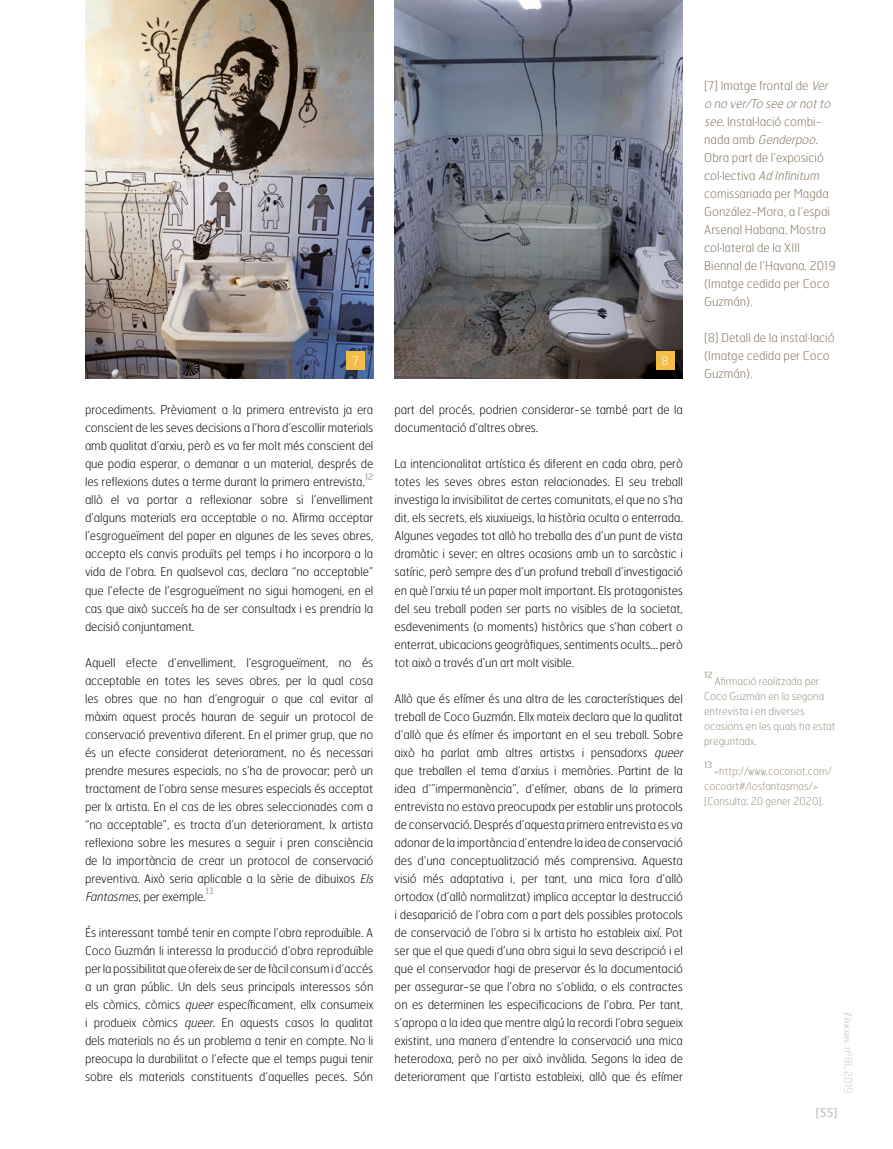
<style>
.page{position:relative;width:893px;height:1149px;background:#fff}
.page>*{position:absolute;margin:0;border:0;box-sizing:border-box;transform-origin:0 0}
.t1{font:100 12.15px/18px "Hermes";color:#80715d}
.t2{font:100 12px/18px "Hermes";letter-spacing:-.01em;color:#000;text-align:justify}
.t3{font:12px "Hermes";color:#c6c6c6}
.t4{font:100 12px "Hermes";color:#fff}
.t5{font:100 10.5px/15px "Hermes";color:#998e7d}
.t6{font:100 10.5px "Hermes";color:#c6c6c6}
.t7{font:8.7px "Hermes";letter-spacing:-.02em;color:#b3aa9e}
.s1{font-style:italic}
.s2{font-family:"Bodoni Svty Two ITCTT";font-weight:400;font-style:italic}
</style>
<div class="page">
<img style="left:395px;top:0;width:288px;height:378px">
<img style="left:85px;top:0;width:288px;height:378px">
<div style="left:346px;top:351px;width:19px;height:18px;background:#f3bd48"></div>
<div style="left:656px;top:351px;width:18px;height:18px;background:#f3bd48"></div>
<p class="t4" style="left:352px;top:353px;width:8px">7</p>
<p class="t4" style="left:662px;top:353px;width:9px">8</p>
<p class="t2" style="left:85px;top:400px;width:290px">procediments. Prèviament a la primera entrevista ja era conscient de les seves decisions a l’hora d’escollir materials amb qualitat d’arxiu, però es va fer molt més conscient del que podia esperar, o demanar a un material, després de les reflexions dutes a terme durant la primera entrevista,</p>
<p class="t7" style="left:365px;top:471px;width:10px">12</p>
<p class="t2" style="left:85px;top:490px;width:290px">allò el va portar a reflexionar sobre si l’envelliment d’alguns materials era acceptable o no. Afirma acceptar l’esgrogueïment del paper en algunes de les seves obres, accepta els canvis produïts pel temps i ho incorpora a la vida de l’obra. En qualsevol cas, declara “no acceptable” que l’efecte de l’esgrogueïment no sigui homogeni, en el cas que això succeís ha de ser consultadx i es prendria la decisió conjuntament.</p>
<p class="t2" style="left:85px;top:652px;width:293px;text-align:left">Aquell efecte d’envelliment, l’esgrogueïment, no és acceptable en totes les seves obres, per la qual cosa les obres que no han d’engroguir o que cal evitar al màxim aquest procés hauran de seguir un protocol de conservació preventiva diferent. En el primer grup, que no és un efecte considerat deteriorament, no és necessari prendre mesures especials, no s’ha de provocar; però un tractament de l’obra sense mesures especials és acceptat per lx artista. En el cas de les obres seleccionades com a “no acceptable”, es tracta d’un deteriorament, lx artista reflexiona sobre les mesures a seguir i pren consciència de la importància de crear un protocol de conservació preventiva. Això seria aplicable a la sèrie de dibuixos <span class="s1">Els Fantasmes</span>, per exemple.</p>
<p class="t7" style="left:206px;top:885px;width:10px">13</p>
<p class="t2" style="left:85px;top:922px;width:290px">És interessant també tenir en compte l’obra reproduïble. A Coco Guzmán li interessa la producció d’obra reproduïble per la possibilitat que ofereix de ser de fàcil consum i d’accés a un gran públic. Un dels seus principals interessos són els còmics, còmics <span class="s1">queer</span> específicament, ellx consumeix i produeix còmics <span class="s1">queer</span>. En aquests casos la qualitat dels materials no és un problema a tenir en compte. No li preocupa la durabilitat o l’efecte que el temps pugui tenir sobre els materials constituents d’aquelles peces. Són</p>
<p class="t2" style="left:395px;top:400px;width:290px">part del procés, podrien considerar-se també part de la documentació d’altres obres.</p>
<p class="t2" style="left:395px;top:454px;width:290px">La intencionalitat artística és diferent en cada obra, però totes les seves obres estan relacionades. El seu treball investiga la invisibilitat de certes comunitats, el que no s’ha dit, els secrets, els xiuxiueigs, la història oculta o enterrada.<br>Algunes vegades tot allò ho treballa des d’un punt de vista dramàtic i sever; en altres ocasions amb un to sarcàstic i satíric, però sempre des d’un profund treball d’investigació en què l’arxiu té un paper molt important. Els protagonistes del seu treball poden ser parts no visibles de la societat, esdeveniments (o moments) històrics que s’han cobert o enterrat, ubicacions geogràfiques, sentiments ocults… però tot això a través d’un art molt visible.</p>
<p class="t2" style="left:395px;top:688px;width:293px;text-align:left">Allò que és efímer és una altra de les característiques del treball de Coco Guzmán. Ellx mateix declara que la qualitat d’allò que és efímer és important en el seu treball. Sobre això ha parlat amb altres artistxs i pensadorxs <span class="s1">queer </span>que treballen el tema d’arxius i memòries. Partint de la idea d’”impermanència”, d’efímer, abans de la primera entrevista no estava preocupadx per establir uns protocols de conservació. Després d’aquesta primera entrevista es va adonar de la importància d’entendre la idea de conservació des d’una conceptualització més comprensiva. Aquesta visió més adaptativa i, per tant, una mica fora d’allò ortodox (d’allò normalitzat) implica acceptar la destrucció i desaparició de l’obra com a part dels possibles protocols de conservació de l’obra si lx artista ho estableix així. Pot ser que el que quedi d’una obra sigui la seva descripció i el que el conservador hagi de preservar és la documentació per assegurar-se que l’obra no s’oblida, o els contractes on es determinen les especificacions de l’obra. Per tant, s’apropa a la idea que mentre algú la recordi l’obra segueix existint, una manera d’entendre la conservació una mica heterodoxa, però no per això invàlida. Segons la idea de deteriorament que l’artista estableixi, allò que és efímer</p>
<p class="t1" style="left:704px;top:76px;width:133px">[7] Imatge frontal de <span class="s1">Ver o no ver/To see ornotto see.</span>Instal·lació combi-<br>n a d a a m b <span class="s1">Genderpoo</span>.<br>Obra part de l’exposició col·lectiva <span class="s1">Ad Infinitum </span>comissariada per Magda<br>González-Mora, a l’espai<br>Arsenal Habana, Mostra col·lateral de la XIII<br>Biennal de l’Havana, 2019 (Imatge cedida per Coco<br>Guzmán).</p>
<p class="t1" style="left:704px;top:328px;width:132px">[8] Detall de la instal·lació (Imatge cedida per Coco<br>Guzmán).</p>
<p class="t7" style="left:704px;top:669px;width:10px">12</p>
<p class="t5" style="left:704px;top:673px;width:133px;text-indent:10px">Afirmació realitzada per<br>Coco Guzmán en la segona entrevista i en diverses ocasions en les quals ha estat preguntadx.</p>
<p class="t7" style="left:704px;top:759px;width:10px">13</p>
<p class="t5" style="left:704px;top:763px;width:129px;text-indent:10px">&lt;http://www.cocoriot.com/ cocoart#/losfantasmas/&gt; [Consulta: 20 gener 2020].</p>
<p class="t6" style="left:855px;top:1011px;width:83px;rotate:90deg"><span class="s2">Unicum</span>, nº18, 2019</p>
<p class="t3" style="left:816px;top:1104px;width:24px">[55]</p>
</div>
